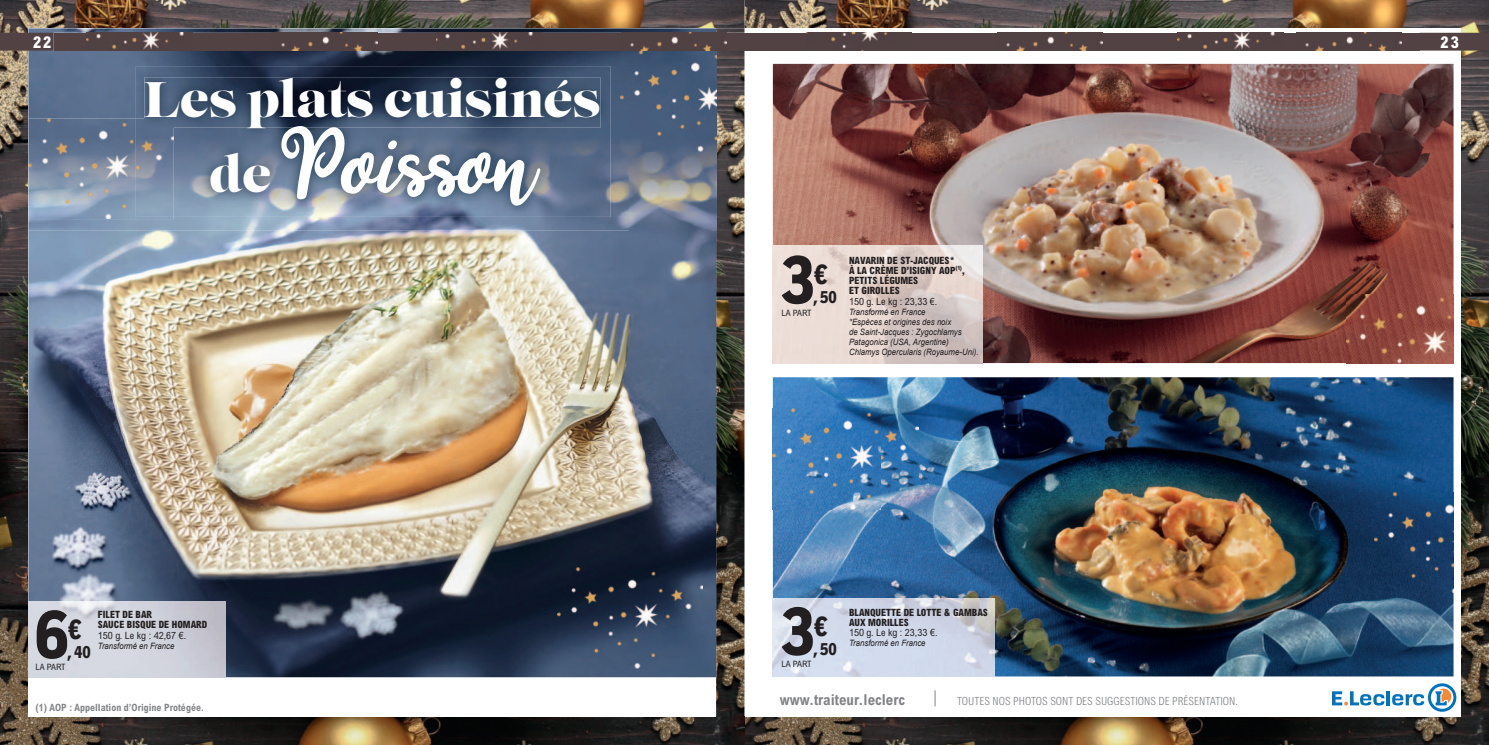
<style>
.page{position:relative;width:1489px;height:745px;background:#fff}
.page>*{position:absolute;margin:0;border:0;box-sizing:border-box;transform-origin:0 0}
.t1{font:90px "Happy Sunday";color:#fff}
.t2{font:700 condensed 81.88px "Edouard";color:#231f20}
.t3{font:49.75px "Lust";color:#fff}
.t4{font:700 condensed 33.75px "Edouard";color:#231f20}
.t5{font:700 condensed 20.75px "Edouard";color:#231f20}
.t6{font:800 condensed 16.25px "Arial MT Pro";color:#fff}
.t7{font:700 condensed 15px "Arial MT Pro";color:#808285}
.t8{font:300 condensed 11.25px "Arial MT Pro";color:#808285}
.t9{font:800 condensed 10px/10px "Arial MT Pro";color:#231f20}
.t10{font:condensed 10px "Arial MT Pro";color:#231f20}
.t11{font:700 condensed 10px "Arial MT Pro";color:#808285}
.t12{font:italic 8.75px/10px "Arial";color:#231f20;scale:.89 1}
.t13{font:condensed 8.75px "Arial MT Pro";letter-spacing:-.02em;color:#231f20}
.s1{font-family:"Lust";font-size:49.75px}
</style>
<div class="page">
<img style="left:0;top:0;width:1488px;height:33px">
<img style="left:1445px;top:51px;width:43px;height:693px">
<img style="left:44px;top:716px;width:1401px;height:28px">
<div style="left:744px;top:28px;width:716px;height:688px;background:#fff"></div>
<hr style="left:1386px;top:690px;width:3px;height:15px;background:#0073bc">
<svg style="left:1332px;top:691px;width:52px;height:14px"></svg>
<svg style="left:1392px;top:683px;width:64px;height:28px"></svg>
<svg style="left:934px;top:690px;width:1px;height:16px"></svg>
<div style="left:744px;top:33px;width:675px;height:18px;background:#524244"></div>
<div style="left:1419px;top:33px;width:69px;height:18px;background:#524244"></div>
<img style="left:1006px;top:33px;width:96px;height:18px">
<img style="left:1305px;top:33px;width:96px;height:18px">
<img style="left:1177px;top:33px;width:98px;height:17px">
<img style="left:806px;top:33px;width:82px;height:18px">
<img style="left:0;top:51px;width:44px;height:693px">
<img style="left:716px;top:28px;width:28px;height:688px">
<img style="left:73px;top:716px;width:627px;height:1px">
<div style="left:28px;top:28px;width:688px;height:688px;background:#fff"></div>
<img style="left:28px;top:230px;width:688px;height:446px">
<img style="left:28px;top:28px;width:129px;height:90px">
<img style="left:157px;top:28px;width:559px;height:40px">
<img style="left:587px;top:68px;width:43px;height:162px">
<img style="left:28px;top:219px;width:43px;height:11px">
<img style="left:630px;top:151px;width:86px;height:79px">
<img style="left:71px;top:217px;width:516px;height:13px">
<svg style="left:28px;top:676px;width:197px;height:2px"></svg>
<img style="left:28px;top:601px;width:197px;height:75px">
<img style="left:136px;top:66px;width:474px;height:151px">
<img style="left:144px;top:77px;width:456px;height:51px">
<img style="left:557px;top:567px;width:146px;height:100px">
<img style="left:28px;top:118px;width:146px;height:101px">
<img style="left:136px;top:118px;width:38px;height:99px">
<img style="left:145px;top:118px;width:29px;height:10px">
<img style="left:620px;top:51px;width:96px;height:100px">
<img style="left:772px;top:64px;width:681px;height:299px">
<img style="left:772px;top:377px;width:681px;height:299px">
<svg style="left:772px;top:676px;width:222px;height:1px"></svg>
<img style="left:772px;top:598px;width:222px;height:78px">
<svg style="left:772px;top:363px;width:210px;height:1px"></svg>
<img style="left:772px;top:245px;width:210px;height:118px">
<img style="left:772px;top:408px;width:146px;height:101px">
<img style="left:1374px;top:492px;width:79px;height:100px">
<img style="left:1346px;top:294px;width:107px;height:70px">
<div style="left:0;top:33px;width:54px;height:18px;background:#524244"></div>
<div style="left:54px;top:33px;width:690px;height:18px;background:#524244"></div>
<img style="left:630px;top:33px;width:96px;height:18px">
<img style="left:272px;top:33px;width:105px;height:19px">
<img style="left:436px;top:33px;width:105px;height:19px">
<img style="left:87px;top:33px;width:105px;height:19px">
<h3 class="t6" style="left:33px;top:33px;width:20px">22</h3>
<h3 class="t6" style="left:1440px;top:33px;width:20px">23</h3>
<h3 class="t3" style="left:144px;top:77px;width:457px">Les plats cuisinés</h3>
<h1 class="t1" style="left:209px;top:125px;width:327px"><span class="s1">de</span> Poisson</h1>
<h2 class="t2" style="left:781px;top:227px;width:34px">3</h2>
<h3 class="t4" style="left:814px;top:253px;width:15px">€</h3>
<h3 class="t5" style="left:811px;top:284px;width:26px">,50</h3>
<p class="t13" style="left:781px;top:308px;width:32px">LA PART</p>
<p class="t9" style="left:849px;top:255px;width:118px">NAVARIN DE ST-JACQUES*<br>À LA CRÈME D’ISIGNY AOP<sup>(1)</sup>,<br>PETITS LÉGUMES<br>ET GIROLLES</p>
<p class="t10" style="left:849px;top:295px;width:90px">150 g. Le kg : 23,33 €.</p>
<p class="t12" style="left:849px;top:307px;width:147px">TransformÈ en France<br>*EspËces et origines des noix<br>de Saint-Jacques : Zygochlamys<br>Patagonica (USA, Argentine)<br>Chlamys Opercularis (Royaume-Uni).</p>
<h2 class="t2" style="left:35px;top:581px;width:34px">6</h2>
<h3 class="t4" style="left:68px;top:607px;width:15px">€</h3>
<p class="t9" style="left:98px;top:609px;width:111px">FILET DE BAR<br>SAUCE BISQUE DE HOMARD</p>
<p class="t10" style="left:98px;top:629px;width:90px">150 g. Le kg : 42,67 €.</p>
<p class="t12" style="left:98px;top:641px;width:87px">TransformÈ en France</p>
<h3 class="t5" style="left:66px;top:638px;width:26px">,40</h3>
<p class="t13" style="left:35px;top:661px;width:32px">LA PART</p>
<h2 class="t2" style="left:781px;top:578px;width:34px">3</h2>
<h3 class="t4" style="left:814px;top:604px;width:15px">€</h3>
<h3 class="t5" style="left:811px;top:635px;width:26px">,50</h3>
<p class="t13" style="left:781px;top:659px;width:32px">LA PART</p>
<p class="t9" style="left:849px;top:606px;width:140px">BLANQUETTE DE LOTTE &amp; GAMBAS<br>AUX MORILLES</p>
<p class="t10" style="left:849px;top:627px;width:90px">150 g. Le kg : 23,33 €.</p>
<p class="t12" style="left:849px;top:638px;width:87px">TransformÈ en France</p>
<p class="t11" style="left:35px;top:702px;width:170px">(1) AOP : Appellation d’Origine Protégée.</p>
<h3 class="t7" style="left:780px;top:691px;width:126px">www.traiteur.leclerc</h3>
<p class="t8" style="left:957px;top:694px;width:282px">TOUTES NOS PHOTOS SONT DES SUGGESTIONS DE PRÉSENTATION.</p>
</div>
